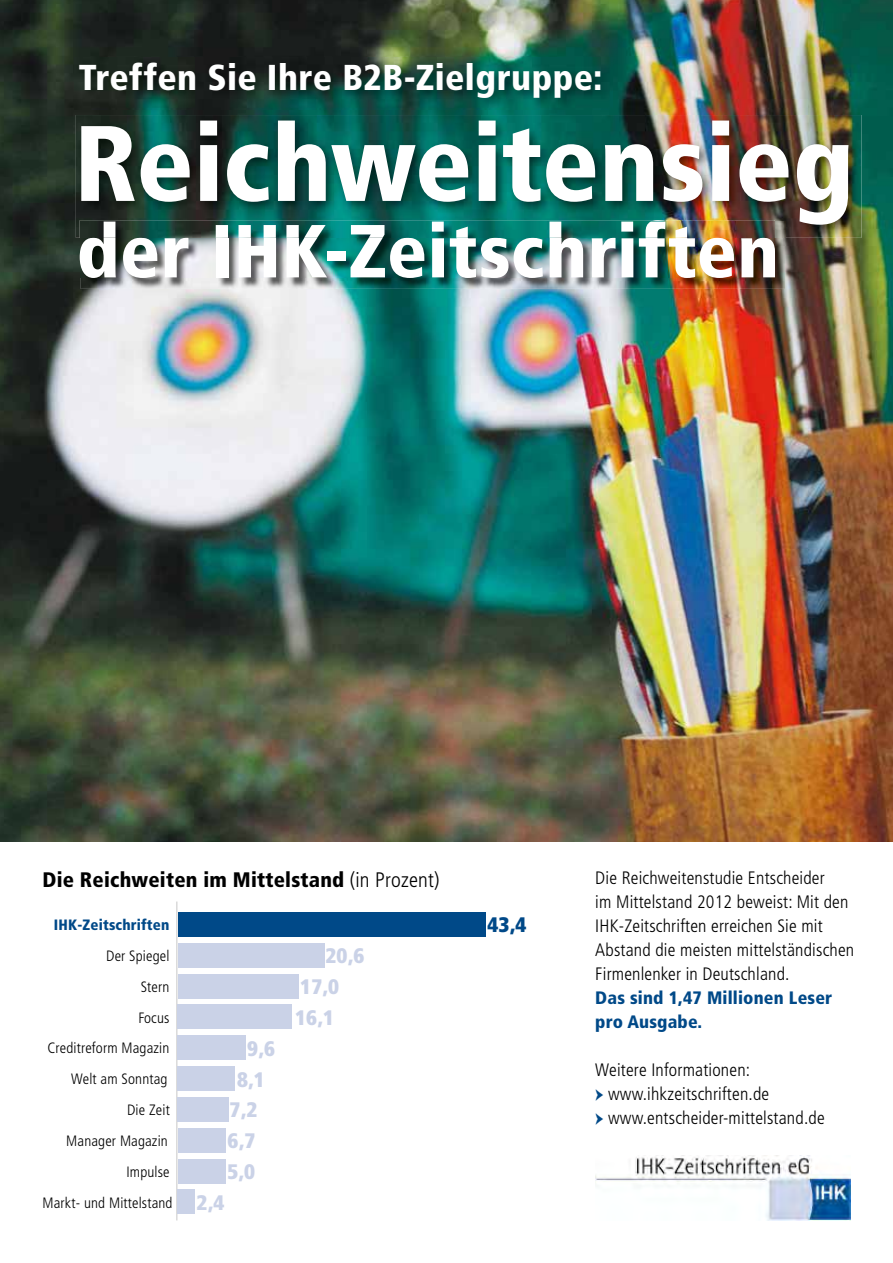
<style>
.page{position:relative;width:893px;height:1263px;background:#fff}
.page>*{position:absolute;margin:0;border:0;box-sizing:border-box;transform-origin:0 0}
.t1{font:900 condensed 107.1px "Frutiger LT Std";color:#fff}
.t2{font:900 condensed 75px "Frutiger LT Std";letter-spacing:.005em;color:#fff}
.t3{font:900 condensed 36px "Frutiger LT Std";letter-spacing:.01em;color:#fff}
.t4{font:900 condensed 21px "Frutiger LT Std";letter-spacing:.01em;color:#000}
.t5{font:900 condensed 21px "Frutiger LT Std";color:#cad2e7}
.t6{font:900 condensed 21px "Frutiger LT Std";color:#004988}
.t7{font:300 condensed 18px/24px "Frutiger LT Std";letter-spacing:.01em;color:#000}
.t8{font:300 condensed 15px "Frutiger LT Std";letter-spacing:.01em;color:#000}
.t9{font:900 condensed 15px "Frutiger LT Std";letter-spacing:.01em;color:#004988}
.s1{font-weight:300}
.s2{font-weight:900;font-size:21px;color:#cad2e7}
.s3{font-weight:900;color:#004988}
</style>
<div class="page">
<img style="left:0;top:0;width:893px;height:842px">
<img style="left:595px;top:1155px;width:255px;height:65px">
<img style="left:81px;top:238px;width:704px;height:51px">
<img style="left:80px;top:238px;width:695px;height:40px">
<img style="left:76px;top:115px;width:785px;height:123px">
<img style="left:104px;top:220px;width:561px;height:2px">
<img style="left:91px;top:222px;width:674px;height:16px">
<img style="left:75px;top:57px;width:537px;height:52px">
<hr style="left:176px;top:901px;width:2px;height:319px;background:#dadada">
<div style="left:178px;top:912px;width:308px;height:25px;background:#004988"></div>
<div style="left:178px;top:943px;width:146px;height:24px;background:#cad2e7"></div>
<div style="left:178px;top:974px;width:120px;height:24px;background:#cad2e7"></div>
<div style="left:178px;top:1005px;width:114px;height:24px;background:#cad2e7"></div>
<div style="left:178px;top:1036px;width:68px;height:24px;background:#cad2e7"></div>
<div style="left:178px;top:1066px;width:57px;height:25px;background:#cad2e7"></div>
<div style="left:178px;top:1097px;width:51px;height:24px;background:#cad2e7"></div>
<div style="left:178px;top:1128px;width:47px;height:24px;background:#cad2e7"></div>
<div style="left:178px;top:1159px;width:47px;height:24px;background:#cad2e7"></div>
<div style="left:178px;top:1190px;width:17px;height:24px;background:#cad2e7"></div>
<p class="t3" style="left:79px;top:56px;width:525px">Treffen Sie Ihre B2B-Zielgruppe:</p>
<p class="t1" style="left:74px;top:99px;width:781px">Reichweitensieg</p>
<p class="t2" style="left:77px;top:206px;width:704px">der IHK-Zeitschriften</p>
<p class="t4" style="left:43px;top:867px;width:399px">Die Reichweiten im Mittelstand <span class="s1">(in Prozent)</span></p>
<p class="t9" style="left:54px;top:916px;width:117px">IHK-Zeitschriften</p>
<p class="t6" style="left:487px;top:912px;width:40px">43,4</p>
<p class="t8" style="left:106px;top:947px;width:65px">Der Spiegel</p>
<p class="t5" style="left:325px;top:943px;width:40px">20,6</p>
<p class="t8" style="left:141px;top:978px;width:30px">Stern</p>
<p class="t5" style="left:300px;top:974px;width:40px">17,0</p>
<p class="t8" style="left:139px;top:1009px;width:32px">Focus</p>
<p class="t5" style="left:295px;top:1005px;width:40px">16,1</p>
<p class="t8" style="left:47px;top:1040px;width:124px">Creditreform Magazin</p>
<p class="t5" style="left:247px;top:1035px;width:29px">9,6</p>
<p class="t8" style="left:71px;top:1070px;width:98px">Welt am Sonntag</p>
<p class="t5" style="left:237px;top:1066px;width:29px">8,1</p>
<p class="t8" style="left:127px;top:1101px;width:44px">Die Zeit</p>
<p class="t5" style="left:230px;top:1097px;width:29px">7,2</p>
<p class="t8" style="left:66px;top:1132px;width:103px">Manager Magazin</p>
<p class="t5" style="left:228px;top:1128px;width:29px">6,7</p>
<p class="t8" style="left:126px;top:1163px;width:45px">Impulse</p>
<p class="t5" style="left:227px;top:1159px;width:29px">5,0</p>
<p class="t8" style="left:43px;top:1194px;width:183px">Markt- und Mittelstand <span class="s2">2,4</span></p>
<p class="t7" style="left:595px;top:866px;width:260px">Die Reichweitenstudie Entscheider<br>im Mittelstand 2012 beweist: Mit den<br>IHK-Zeitschriften erreichen Sie mit<br>Abstand die meisten mittelständischen<br>Firmenlenker in Deutschland.<br><span class="s3">Das sind 1,47 Millionen Leser pro Ausgabe.</span></p>
<p class="t7" style="left:608px;top:1058px;width:218px;text-indent:-13px">Weitere Informationen: www.ihkzeitschriften.de www.entscheider-mittelstand.de</p>
</div>
